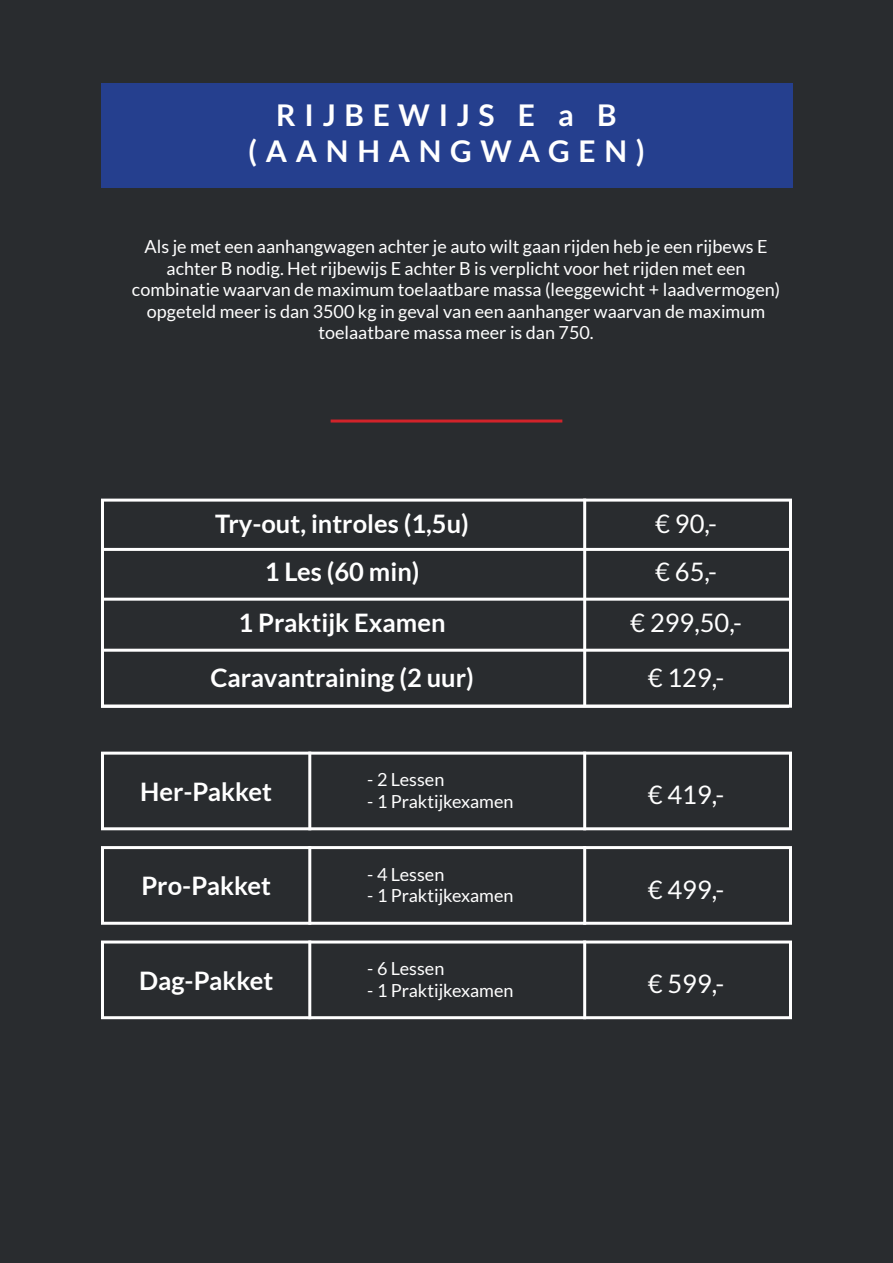
<style>
.page{position:relative;width:893px;height:1263px;background:#292c2f}
.page>*{position:absolute;margin:0;border:0;box-sizing:border-box;transform-origin:0 0}
.t1{font:700 30px "Lato";letter-spacing:.29em;color:#fff}
.t2{font:700 25.5px "Lato";color:#fff}
.t3{font:25.5px "Lato";color:#fff}
.t4{font:18px/21.6px "Lato";color:#fff;text-align:center}
</style>
<div class="page">
<div style="left:101px;top:83px;width:691px;height:104px;background:#253f8e"></div>
<div style="left:101px;top:499px;width:691px;height:209px;border:3px solid #fff"></div>
<hr style="left:583px;top:499px;width:3px;height:207px;background:#fff">
<hr style="left:101px;top:598px;width:688px;height:3px;background:#fff">
<hr style="left:101px;top:649px;width:688px;height:3px;background:#fff">
<hr style="left:101px;top:705px;width:688px;height:3px;background:#fff">
<hr style="left:101px;top:548px;width:688px;height:3px;background:#fff">
<hr style="left:331px;top:419px;width:231px;height:3px;background:#d1232a">
<div style="left:101px;top:752px;width:691px;height:78px;border:3px solid #fff"></div>
<div style="left:101px;top:846px;width:691px;height:79px;border:3px solid #fff"></div>
<div style="left:101px;top:940px;width:691px;height:79px;border:3px solid #fff"></div>
<hr style="left:308px;top:752px;width:3px;height:78px;background:#fff">
<hr style="left:308px;top:846px;width:3px;height:79px;background:#fff">
<hr style="left:308px;top:940px;width:3px;height:79px;background:#fff">
<hr style="left:583px;top:752px;width:3px;height:78px;background:#fff">
<hr style="left:583px;top:846px;width:3px;height:79px;background:#fff">
<hr style="left:583px;top:940px;width:3px;height:79px;background:#fff">
<p class="t1" style="left:276px;top:98px;width:342px">RIJBEWIJS E a B</p>
<p class="t1" style="left:248px;top:134px;width:398px">(AANHANGWAGEN)</p>
<p class="t4" style="left:145px;top:235px;width:624px">Als je met een aanhangwagen achter je auto wilt gaan rijden heb je een rijbews E achter B nodig. Het rijbewijs E achter B is verplicht voor het rijden met een</p>
<p class="t4" style="left:132px;top:279px;width:650px">combinatie waarvan de maximum toelaatbare massa (leeggewicht + laadvermogen) opgeteld meer is dan 3500 kg in geval van een aanhanger waarvan de maximum toelaatbare massa meer is dan 750.</p>
<p class="t2" style="left:215px;top:509px;width:255px">Try-out, introles (1,5u)</p>
<p class="t2" style="left:265px;top:557px;width:156px">1 Les (60 min)</p>
<p class="t2" style="left:239px;top:608px;width:208px">1 Praktijk Examen</p>
<p class="t2" style="left:210px;top:663px;width:265px">Caravantraining (2 uur)</p>
<p class="t2" style="left:140px;top:777px;width:133px">Her-Pakket</p>
<p class="t2" style="left:141px;top:871px;width:131px">Pro-Pakket</p>
<p class="t2" style="left:139px;top:966px;width:136px">Dag-Pakket</p>
<p class="t4" style="left:367px;top:769px;width:79px">- 2 Lessen</p>
<p class="t4" style="left:367px;top:790px;width:148px">- 1 Praktijkexamen</p>
<p class="t4" style="left:367px;top:863px;width:79px">- 4 Lessen</p>
<p class="t4" style="left:367px;top:885px;width:148px">- 1 Praktijkexamen</p>
<p class="t4" style="left:367px;top:958px;width:79px">- 6 Lessen</p>
<p class="t4" style="left:367px;top:979px;width:148px">- 1 Praktijkexamen</p>
<p class="t3" style="left:655px;top:510px;width:63px">€ 90,-</p>
<p class="t3" style="left:655px;top:558px;width:63px">€ 65,-</p>
<p class="t3" style="left:630px;top:609px;width:113px">€ 299,50,-</p>
<p class="t3" style="left:648px;top:664px;width:78px">€ 129,-</p>
<p class="t3" style="left:648px;top:781px;width:78px">€ 419,-</p>
<p class="t3" style="left:648px;top:875px;width:78px">€ 499,-</p>
<p class="t3" style="left:648px;top:970px;width:78px">€ 599,-</p>
</div>
